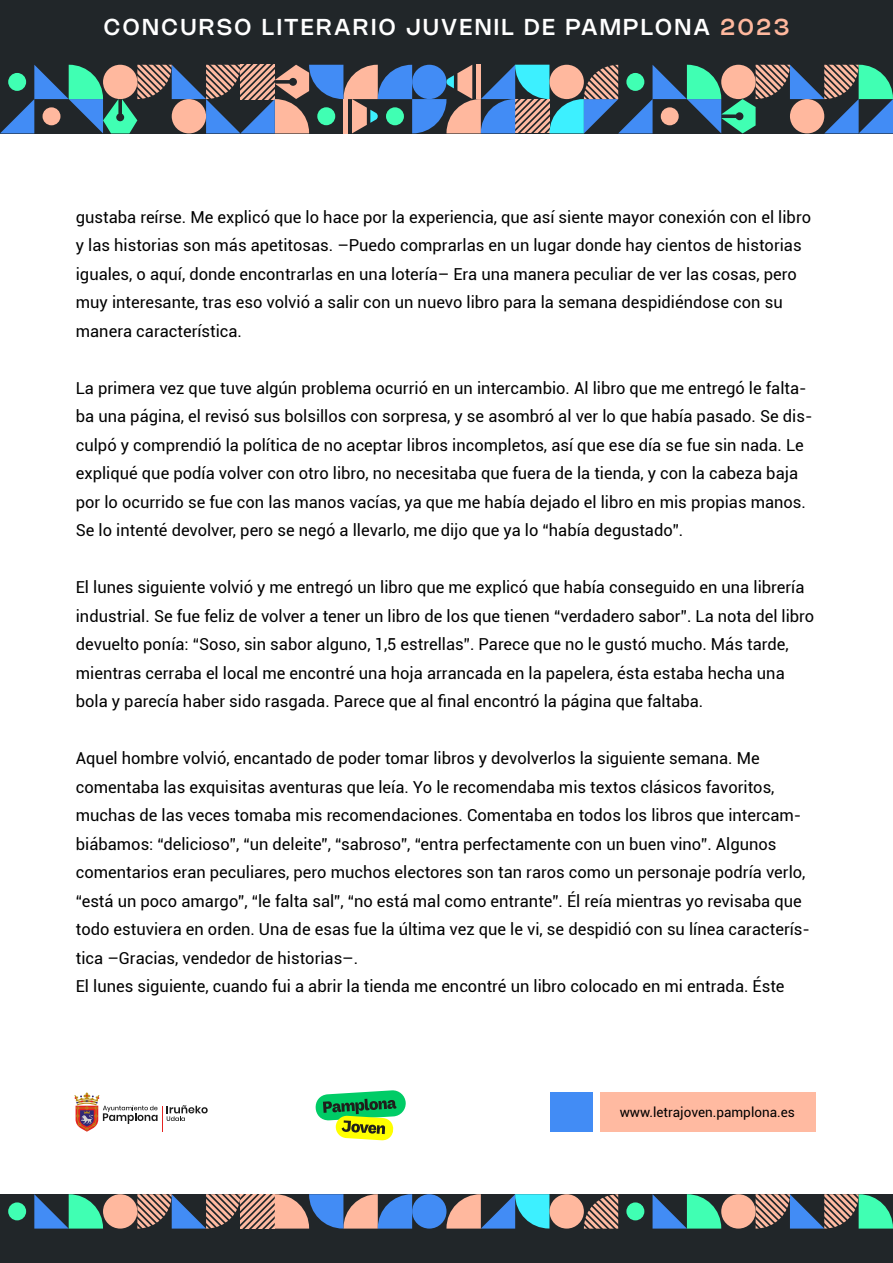
<style>
.page{position:relative;width:893px;height:1263px;background:#fff}
.page>*{position:absolute;margin:0;border:0;box-sizing:border-box;transform-origin:0 0}
.t1{font:500 22.5px "Nohemi";letter-spacing:.125em;color:#fff}
.t2{font:16.5px/28.5px "Roboto";color:#000}
.t3{font:13.5px "Roboto";color:#000}
.s1{color:#ffb89e}
</style>
<div class="page">
<svg style="left:315px;top:1090px;width:91px;height:51px"></svg>
<div style="left:600px;top:1092px;width:216px;height:40px;background:#ffbaa1"></div>
<div style="left:551px;top:1092px;width:42px;height:40px;background:#428cf5"></div>
<div style="left:0;top:0;width:893px;height:133px;background:#212629"></div>
<svg style="left:0;top:65px;width:893px;height:68px"></svg>
<div style="left:790px;top:99px;width:34px;height:34px;background:#ffb89e;border-radius:50%"></div>
<div style="left:0;top:1194px;width:893px;height:69px;background:#212629"></div>
<svg style="left:34px;top:1194px;width:69px;height:34px"></svg>
<div style="left:8px;top:1202px;width:18px;height:18px;background:#40ffb3;border-radius:50%"></div>
<div style="left:103px;top:1194px;width:34px;height:34px;background:#ffb89e;border-radius:50%"></div>
<svg style="left:446px;top:1194px;width:103px;height:34px"></svg>
<div style="left:412px;top:1194px;width:34px;height:34px;background:#428cf5;border-radius:50%"></div>
<div style="left:549px;top:1194px;width:35px;height:34px;background:#ffb89e;border-radius:50%"></div>
<svg style="left:584px;top:1194px;width:34px;height:34px"></svg>
<svg style="left:137px;top:1194px;width:275px;height:34px"></svg>
<svg style="left:653px;top:1194px;width:68px;height:34px"></svg>
<div style="left:626px;top:1202px;width:18px;height:18px;background:#40ffb3;border-radius:50%"></div>
<div style="left:721px;top:1194px;width:35px;height:34px;background:#ffb89e;border-radius:50%"></div>
<svg style="left:756px;top:1194px;width:137px;height:34px"></svg>
<svg style="left:74px;top:1092px;width:134px;height:40px"></svg>
<h1 class="t1" style="left:104px;top:13px;width:687px">CONCURSO LITERARIO JUVENIL DE PAMPLONA <span class="s1">2023</span></h1>
<p class="t2" style="left:76px;top:202px;width:737px">gustaba reírse. Me explicó que lo hace por la experiencia, que así siente mayor conexión con el libro y las historias son más apetitosas. –Puedo comprarlas en un lugar donde hay cientos de historias iguales, o aquí, donde encontrarlas en una lotería– Era una manera peculiar de ver las cosas, pero muy interesante, tras eso volvió a salir con un nuevo libro para la semana despidiéndose con su manera característica.</p>
<p class="t2" style="left:76px;top:373px;width:738px">La primera vez que tuve algún problema ocurrió en un intercambio. Al libro que me entregó le falta&shy;ba una página, el revisó sus bolsillos con sorpresa, y se asombró al ver lo que había pasado. Se dis&shy;culpó y comprendió la política de no aceptar libros incompletos, así que ese día se fue sin nada. Le expliqué que podía volver con otro libro, no necesitaba que fuera de la tienda, y con la cabeza baja por lo ocurrido se fue con las manos vacías, ya que me había dejado el libro en mis propias manos.<br>Se lo intenté devolver, pero se negó a llevarlo, me dijo que ya lo “había degustado”.</p>
<p class="t2" style="left:76px;top:573px;width:740px">El lunes siguiente volvió y me entregó un libro que me explicó que había conseguido en una librería industrial. Se fue feliz de volver a tener un libro de los que tienen “verdadero sabor”. La nota del libro devuelto ponía: “Soso, sin sabor alguno, 1,5 estrellas”. Parece que no le gustó mucho. Más tarde, mientras cerraba el local me encontré una hoja arrancada en la papelera, ésta estaba hecha una bola y parecía haber sido rasgada. Parece que al final encontró la página que faltaba.</p>
<p class="t2" style="left:76px;top:744px;width:736px">Aquel hombre volvió, encantado de poder tomar libros y devolverlos la siguiente semana. Me comentaba las exquisitas aventuras que leía. Yo le recomendaba mis textos clásicos favoritos, muchas de las veces tomaba mis recomendaciones. Comentaba en todos los libros que intercam&shy;biábamos: “delicioso”, “un deleite”, “sabroso”, “entra perfectamente con un buen vino”. Algunos comentarios eran peculiares, pero muchos electores son tan raros como un personaje podría verlo, “está un poco amargo”, “le falta sal”, “no está mal como entrante”. Él reía mientras yo revisaba que todo estuviera en orden. Una de esas fue la última vez que le vi, se despidió con su línea caracterís&shy;tica –Gracias, vendedor de historias–.<br>El lunes siguiente, cuando fui a abrir la tienda me encontré un libro colocado en mi entrada. Éste</p>
<p class="t3" style="left:620px;top:1103px;width:177px">www.letrajoven.pamplona.es</p>
</div>
